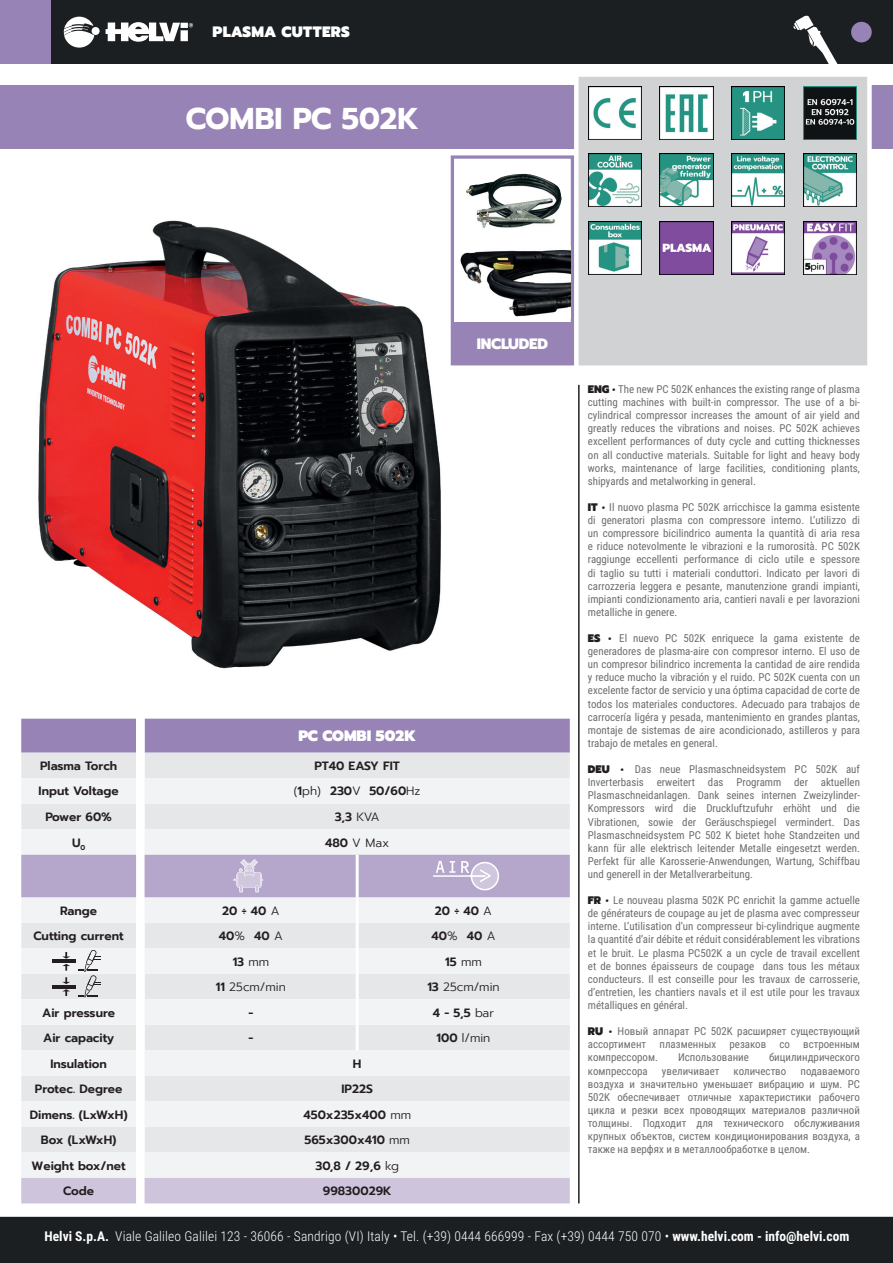
<style>
.page{position:relative;width:893px;height:1263px;background:#fff}
.page>*{position:absolute;margin:0;border:0;box-sizing:border-box;transform-origin:0 0}
.t1{font:700 30px "Prompt";color:#fff}
.t2{font:900 15px "Prompt";letter-spacing:.02em;color:#fff}
.t3{font:900 15px "Prompt";color:#fff}
.t4{font:800 15px "Prompt";letter-spacing:-.015em;color:#fff}
.t5{font:300 13.5px "Roboto Condensed";letter-spacing:.01em;color:#fff}
.t6{font:600 12px "Prompt";color:#231f20}
.t7{font:300 12px "Prompt";color:#231f20}
.t8{font:600 12px "Prompt";letter-spacing:-.035em;color:#231f20}
.t9{font:10.95px/13px "Roboto Condensed";color:#6c6d70;text-align:justify}
.s1{font-weight:300}
.s2{font-weight:600}
.s3{font-family:"Prompt";font-weight:900;color:#231f20}
.s4{font-weight:700}
.s5{font-family:"Roboto"}
</style>
<div class="page">
<div style="left:0;top:1217px;width:893px;height:46px;background:#1b1f22"></div>
<div style="left:0;top:0;width:893px;height:64px;background:#1b1f22"></div>
<div style="left:851px;top:22px;width:21px;height:20px;background:#9783b6;border-radius:50%"></div>
<div style="left:0;top:0;width:51px;height:64px;background:#9783b6"></div>
<svg style="left:64px;top:16px;width:36px;height:32px"></svg>
<svg style="left:106px;top:22px;width:87px;height:20px"></svg>
<hr style="left:578px;top:385px;width:2px;height:818px;background:#231f20">
<div style="left:0;top:85px;width:893px;height:64px;background:#9783b6"></div>
<div style="left:574px;top:72px;width:298px;height:298px;background:#d1d2d4;border:4px solid #fff"></div>
<svg style="left:793px;top:16px;width:45px;height:48px"></svg>
<svg style="left:21px;top:719px;width:549px;height:484px"></svg>
<img style="left:38px;top:214px;width:416px;height:455px">
<svg style="left:451px;top:155px;width:123px;height:210px"></svg>
<img style="left:466px;top:174px;width:99px;height:61px">
<img style="left:459px;top:247px;width:112px;height:72px">
<img style="left:571px;top:247px;width:1px;height:72px">
<div style="left:452px;top:322px;width:121px;height:42px;background:#9783b6"></div>
<img style="left:588px;top:86px;width:53px;height:54px">
<img style="left:660px;top:221px;width:53px;height:53px">
<img style="left:731px;top:221px;width:54px;height:53px">
<img style="left:804px;top:221px;width:53px;height:53px">
<img style="left:660px;top:153px;width:53px;height:53px">
<img style="left:588px;top:221px;width:53px;height:53px">
<img style="left:660px;top:86px;width:53px;height:54px">
<img style="left:731px;top:86px;width:54px;height:54px">
<img style="left:588px;top:153px;width:53px;height:53px">
<img style="left:731px;top:153px;width:54px;height:53px">
<img style="left:804px;top:153px;width:53px;height:53px">
<img style="left:804px;top:86px;width:53px;height:54px">
<h2 class="t2" style="left:213px;top:20px;width:139px">PLASMA CUTTERS</h2>
<h1 class="t1" style="left:186px;top:96px;width:234px">COMBI PC 502K</h1>
<h2 class="t4" style="left:477px;top:332px;width:73px">INCLUDED</h2>
<h2 class="t3" style="left:298px;top:725px;width:119px">PC COMBI 502K</h2>
<p class="t6" style="left:40px;top:757px;width:79px">Plasma Torch</p>
<p class="t6" style="left:315px;top:757px;width:87px">PT40 EASY FIT</p>
<p class="t6" style="left:39px;top:782px;width:82px">Input Voltage</p>
<p class="t6" style="left:294px;top:782px;width:128px"><span class="s1">(</span>1<span class="s1">ph)</span> 230<span class="s1">V</span> 50/60<span class="s1">Hz</span></p>
<p class="t6" style="left:45px;top:808px;width:68px">Power 60%</p>
<p class="t6" style="left:335px;top:808px;width:47px">3,3 <span class="s1">KVA</span></p>
<p class="t6" style="left:72px;top:833px;width:15px">U<sub>0</sub></p>
<p class="t7" style="left:325px;top:834px;width:66px"><span class="s2">480</span> V Max</p>
<p class="t6" style="left:60px;top:901px;width:38px">Range</p>
<p class="t6" style="left:222px;top:901px;width:59px">20 ÷ 40 <span class="s1">A</span></p>
<p class="t6" style="left:435px;top:901px;width:59px">20 ÷ 40 <span class="s1">A</span></p>
<p class="t6" style="left:34px;top:927px;width:92px">Cutting current</p>
<p class="t6" style="left:219px;top:927px;width:66px">40<span class="s1">%</span> 40 <span class="s1">A</span></p>
<p class="t6" style="left:431px;top:927px;width:66px">40<span class="s1">%</span> 40 <span class="s1">A</span></p>
<p class="t6" style="left:233px;top:952px;width:38px">13 <span class="s1">mm</span></p>
<p class="t6" style="left:445px;top:952px;width:38px">15 <span class="s1">mm</span></p>
<p class="t7" style="left:216px;top:978px;width:71px"><span class="s2">11</span> 25cm/min</p>
<p class="t7" style="left:427px;top:978px;width:74px"><span class="s2">13</span> 25cm/min</p>
<p class="t6" style="left:42px;top:1003px;width:75px">Air pressure</p>
<p class="t6" style="left:248px;top:1003px;width:6px">-</p>
<p class="t6" style="left:433px;top:1003px;width:63px">4 - 5,5 <span class="s1">bar</span></p>
<p class="t6" style="left:43px;top:1029px;width:73px">Air capacity</p>
<p class="t6" style="left:248px;top:1029px;width:6px">-</p>
<p class="t7" style="left:437px;top:1029px;width:55px"><span class="s2">100</span> l/min</p>
<p class="t6" style="left:50px;top:1054px;width:58px">Insulation</p>
<p class="t6" style="left:353px;top:1054px;width:10px">H</p>
<p class="t6" style="left:35px;top:1080px;width:89px">Protec. Degree</p>
<p class="t6" style="left:342px;top:1080px;width:33px">IP22S</p>
<p class="t6" style="left:30px;top:1105px;width:99px">Dimens. (LxWxH)</p>
<p class="t6" style="left:303px;top:1105px;width:109px">450x235x400 <span class="s1">mm</span></p>
<p class="t8" style="left:41px;top:1131px;width:77px">Box (LxWxH)</p>
<p class="t6" style="left:305px;top:1131px;width:107px">565x300x410 <span class="s1">mm</span></p>
<p class="t6" style="left:32px;top:1156px;width:96px">Weight box/net</p>
<p class="t6" style="left:315px;top:1156px;width:85px">30,8 / 29,6 <span class="s1">kg</span></p>
<p class="t6" style="left:63px;top:1182px;width:32px">Code</p>
<p class="t6" style="left:323px;top:1182px;width:70px">99830029K</p>
<p class="t9" style="left:588px;top:382px;width:274px"><span class="s3">ENG •</span> The new PC 502K enhances the existing range of plasma cutting machines with built-in compressor. The use of a bi&shy;cylindrical compressor increases the amount of air yield and greatly reduces the vibrations and noises. PC 502K achieves excellent performances of duty cycle and cutting thicknesses on all conductive materials. Suitable for light and heavy body works, maintenance of large facilities, conditioning plants, shipyards and metalworking in general.</p>
<p class="t9" style="left:588px;top:500px;width:274px"><span class="s3">IT •</span> Il nuovo plasma PC 502K arricchisce la gamma esistente di generatori plasma con compressore interno. L’utilizzo di un compressore bicilindrico aumenta la quantità di aria resa e riduce notevolmente le vibrazioni e la rumorosità. PC 502K raggiunge eccellenti performance di ciclo utile e spessore di taglio su tutti i materiali conduttori. Indicato per lavori di carrozzeria leggera e pesante, manutenzione grandi impianti, impianti condizionamento aria, cantieri navali e per lavorazioni metalliche in genere.</p>
<p class="t9" style="left:588px;top:631px;width:274px"><span class="s3">ES •</span> El nuevo PC 502K enriquece la gama existente de generadores de plasma-aire con compresor interno. El uso de un compresor bilindrico incrementa la cantidad de aire rendida y reduce mucho la vibración y el ruido. PC 502K cuenta con un excelente factor de servicio y una óptima capacidad de corte de todos los materiales conductores. Adecuado para trabajos de carrocería ligéra y pesada, mantenimiento en grandes plantas, montaje de sistemas de aire acondicionado, astilleros y para trabajo de metales en general.</p>
<p class="t9" style="left:588px;top:762px;width:274px"><span class="s3">DEU •</span> Das neue Plasmaschneidsystem PC 502K auf Inverterbasis erweitert das Programm der aktuellen Plasmaschneidanlagen. Dank seines internen Zweizylinder-Kompressors wird die Druckluftzufuhr erhöht und die Vibrationen, sowie der Geräuschspiegel vermindert. Das Plasmaschneidsystem PC 502 K bietet hohe Standzeiten und kann für alle elektrisch leitender Metalle eingesetzt werden.<br>Perfekt für alle Karosserie-Anwendungen, Wartung, Schiffbau und generell in der Metallverarbeitung.</p>
<p class="t9" style="left:588px;top:893px;width:274px"><span class="s3">FR •</span> Le nouveau plasma 502K PC enrichit la gamme actuelle de générateurs de coupage au jet de plasma avec compresseur interne. L’utilisation d’un compresseur bi-cylindrique augmente la quantité d’air débite et réduit considérablement les vibrations et le bruit. Le plasma PC502K a un cycle de travail excellent et de bonnes épaisseurs de coupage dans tous les métaux conducteurs. Il est conseille pour les travaux de carrosserie, d’entretien, les chantiers navals et il est utile pour les travaux métalliques en général.</p>
<p class="t9" style="left:588px;top:1024px;width:274px"><span class="s3">RU •</span> Новый аппарат PC 502K расширяет существующий ассортимент плазменных резаков со встроенным компрессором.</p>
<p class="t9" style="left:678px;top:1050px;width:72px">Использование</p>
<p class="t9" style="left:769px;top:1050px;width:92px">бицилиндрического</p>
<p class="t9" style="left:588px;top:1064px;width:274px;text-indent:213px">подаваемого воздуха и значительно уменьшает вибрацию и шум. PC 502K обеспечивает отличные характеристики рабочего цикла и резки всех проводящих материалов различной толщины. Подходит для технического обслуживания крупных объектов, систем кондиционирования воздуха, а также на верфях и в металлообработке в целом.</p>
<p class="t9" style="left:588px;top:1064px;width:61px">компрессора</p>
<p class="t9" style="left:662px;top:1064px;width:59px">увеличивает</p>
<p class="t9" style="left:734px;top:1064px;width:54px">количество</p>
<p class="t5" style="left:45px;top:1227px;width:806px"><span class="s4">Helvi S.p.A.</span> Viale Galileo Galilei 123 - 36066 - Sandrigo (VI) Italy <span class="s5">•</span> Tel. (+39) 0444 666999 - Fax (+39) 0444 750 070 <span class="s5">•</span> <span class="s4">www.helvi.com - info@helvi.com</span></p>
</div>
